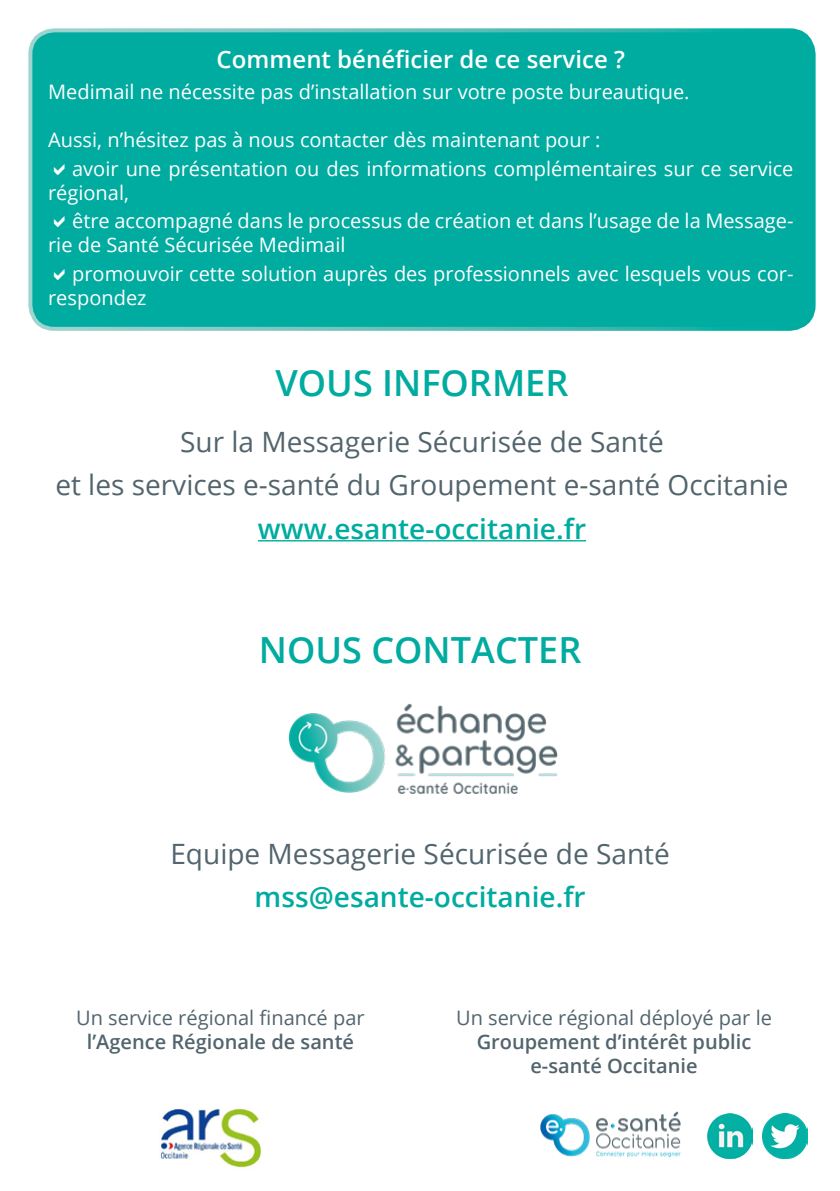
<style>
.page{position:relative;width:840px;height:1191px;background:#fff}
.page>*{position:absolute;margin:0;border:0;box-sizing:border-box;transform-origin:0 0}
.t1{font:600 36px "Open Sans";color:#00aba0}
.t2{font:28px/43.2px "Open Sans";color:#52646d;text-align:center}
.t3{font:600 28px "Open Sans";color:#00aba0}
.t4{font:600 24px "Open Sans";color:#fff}
.t5{font:20px/28.8px "Open Sans";color:#fff}
.t6{font:600 20px/24px "Open Sans";color:#52646d;text-align:center}
.t7{font:20px "Open Sans";color:#52646d}
</style>
<div class="page">
<div style="left:30px;top:30px;width:783px;height:299px;background:#00aba0;border-radius:24px"></div>
<div style="left:28px;top:28px;width:787px;height:303px;border:4px solid #fff;border-radius:24px"></div>
<img style="left:159px;top:1108px;width:105px;height:60px">
<img style="left:288px;top:703px;width:270px;height:91px">
<img style="left:540px;top:1111px;width:141px;height:47px">
<img style="left:707px;top:1113px;width:45px;height:45px">
<img style="left:762px;top:1113px;width:45px;height:45px">
<hr style="left:258px;top:540px;width:327px;height:1px;background:#00aba0">
<p class="t4" style="left:216px;top:42px;width:409px">Comment bénéficier de ce service ?</p>
<p class="t5" style="left:48px;top:77px;width:642px">Medimail ne nécessite pas d’installation sur votre poste bureautique.</p>
<p class="t5" style="left:72px;top:125px;width:722px;text-indent:-24px">Aussi, n’hésitez pas à nous contacter dès maintenant pour :<br>avoir une présentation ou des informations complémentaires sur ce service</p>
<p class="t5" style="left:72px;top:177px;width:722px;text-indent:-24px">régional,<br>être accompagné dans le processus de création et dans l’usage de la Message-</p>
<p class="t5" style="left:72px;top:230px;width:722px;text-indent:-24px">rie de Santé Sécurisée Medimail<br>promouvoir cette solution auprès des professionnels avec lesquels vous cor-</p>
<p class="t5" style="left:48px;top:283px;width:100px">respondez</p>
<h1 class="t1" style="left:275px;top:358px;width:294px">VOUS INFORMER</h1>
<h2 class="t2" style="left:55px;top:420px;width:734px">Sur la Messagerie Sécurisée de Santé<br>et les services e-santé du Groupement e-santé Occitanie</h2>
<h2 class="t3" style="left:258px;top:509px;width:329px">www.esante-occitanie.fr</h2>
<h1 class="t1" style="left:259px;top:625px;width:324px">NOUS CONTACTER</h1>
<h2 class="t2" style="left:170px;top:831px;width:501px">Equipe Messagerie Sécurisée de Santé</h2>
<h2 class="t3" style="left:254px;top:877px;width:332px">mss@esante-occitanie.fr</h2>
<p class="t7" style="left:76px;top:1003px;width:290px">Un service régional financé par</p>
<p class="t6" style="left:87px;top:1029px;width:269px">l’Agence Régionale de santé</p>
<p class="t7" style="left:456px;top:1003px;width:317px">Un service régional déployé par le</p>
<p class="t6" style="left:476px;top:1029px;width:276px">Groupement d’intérêt public e-santé Occitanie</p>
</div>
